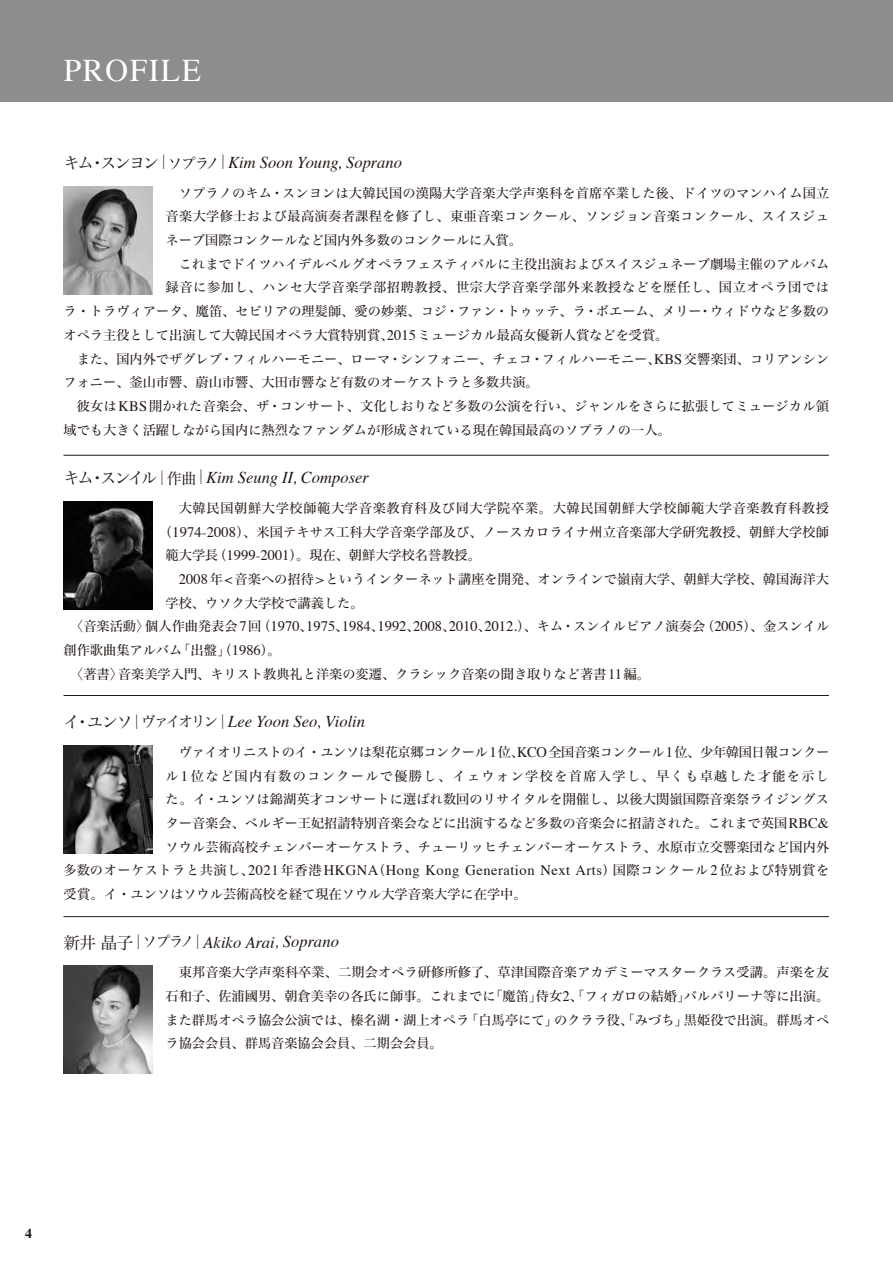
<style>
.page{position:relative;width:893px;height:1263px;background:#fff}
.page>*{position:absolute;margin:0;border:0;box-sizing:border-box;transform-origin:0 0}
.t1{font:31.5px "Times";letter-spacing:.05em;color:#fff}
.t2{font:italic 16.5px "Times";color:#221815}
.t3{font:14.55px "Times";letter-spacing:.035em;color:#221815}
.t4{font:700 13.8px "Times";color:#221815}
.t5{font:13.2px/23.7px "Hira Min Std W4";color:#221815;text-align:justify}
.t6{font:13.2px "Hira Min Std W4";letter-spacing:.05em;color:#221815}
.s1{font-family:"Hira Min Std W3";font-style:normal}
.s2{font-family:"Hira Min Std W3";font-style:normal;font-size:15px}
.s3{font-family:"Times";font-size:14.55px}
.s4{font-family:"Hira Min Std W4";font-size:13.2px}
</style>
<div class="page">
<div style="left:0;top:0;width:893px;height:102px;background:#8d8d8e"></div>
<img style="left:64px;top:966px;width:89px;height:108px">
<img style="left:64px;top:501px;width:89px;height:108px">
<img style="left:64px;top:186px;width:89px;height:108px">
<img style="left:64px;top:745px;width:89px;height:108px">
<hr style="left:64px;top:455px;width:765px;height:1px;background:#221815">
<hr style="left:64px;top:695px;width:765px;height:1px;background:#221815">
<hr style="left:64px;top:916px;width:765px;height:1px;background:#221815">
<h1 class="t1" style="left:64px;top:41px;width:139px">PROFILE</h1>
<p class="t2" style="left:64px;top:148px;width:340px"><span class="s1">キム・スンヨン｜</span><span class="s2">ソプラノ</span><span class="s1">｜</span>Kim Soon Young, Soprano</p>
<p class="t5" style="left:166px;top:181px;width:665px;text-indent:13px">ソプラノのキム･スンヨンは大韓民国の漢陽大学音楽大学声楽科を首席卒業した後、ドイツのマンハイム国立音楽大学修士および最高演奏者課程を修了し、東亜音楽コンクール、ソンジョン音楽コンクール、スイスジュネーブ国際コンクールなど国内外多数のコンクールに入賞。</p>
<p class="t5" style="left:179px;top:252px;width:652px">これまでドイツハイデルベルグオペラフェスティバルに主役出演およびスイスジュネーブ劇場主催のアルバム</p>
<p class="t6" style="left:166px;top:278px;width:665px">録音に参加し、ハンセ大学音楽学部招聘教授、世宗大学音楽学部外来教授などを歴任し、国立オペラ団では</p>
<p class="t5" style="left:64px;top:299px;width:767px">ラ・トラヴィアータ、魔笛、セビリアの理髪師、愛の妙薬、コジ･ファン･トゥッテ、ラ･ボエーム、メリー･ウィドウなど多数の</p>
<p class="t5" style="left:64px;top:323px;width:606px">オペラ主役として出演して大韓民国オペラ大賞特別賞、<span class="s3">2015</span>ミュージカル最高女優新人賞などを受賞。</p>
<p class="t5" style="left:77px;top:346px;width:754px">また、国内外でザグレブ･フィルハーモニー、ローマ･シンフォニー、チェコ･フィルハーモニー、<span class="s3">KBS</span>交響楽団、コリアンシン</p>
<p class="t5" style="left:64px;top:370px;width:477px">フォニー、釜山市響、蔚山市響、大田市響など有数のオーケストラと多数共演。</p>
<p class="t5" style="left:77px;top:394px;width:754px">彼女は<span class="s3">KBS</span>開かれた音楽会、ザ･コンサート、文化しおりなど多数の公演を行い、ジャンルをさらに拡張してミュージカル領</p>
<p class="t5" style="left:64px;top:418px;width:609px">域でも大きく活躍しながら国内に熱烈なファンダムが形成されている現在韓国最高のソプラノの一人。</p>
<p class="t2" style="left:64px;top:463px;width:307px"><span class="s1">キム・スンイル｜</span><span class="s2">作曲</span><span class="s1">｜</span>Kim Seung Ⅱ, Composer</p>
<p class="t6" style="left:179px;top:498px;width:652px">大韓民国朝鮮大学校師範大学音楽教育科及び同大学院卒業。大韓民国朝鮮大学校師範大学音楽教育科教授</p>
<p class="t5" style="left:159px;top:519px;width:671px">（<span class="s3">1974-2008</span>）、米国テキサス工科大学音楽学部及び、ノースカロライナ州立音楽部大学研究教授、朝鮮大学校師</p>
<p class="t5" style="left:166px;top:543px;width:317px">範大学長（<span class="s3">1999-2001</span>）。現在、朝鮮大学校名誉教授。</p>
<p class="t5" style="left:179px;top:567px;width:652px"><span class="s3">2008</span>年<span class="s3">&lt;</span>音楽への招待<span class="s3">&gt;</span>というインターネット講座を開発、オンラインで嶺南大学、朝鮮大学校、韓国海洋大</p>
<p class="t5" style="left:166px;top:591px;width:199px">学校、ウソク大学校で講義した。</p>
<p class="t5" style="left:70px;top:614px;width:761px">〈音楽活動〉個人作曲発表会<span class="s3">7</span>回（<span class="s3">1970</span>、<span class="s3">1975</span>、<span class="s3">1984</span>、<span class="s3">1992</span>、<span class="s3">2008</span>、<span class="s3">2010</span>、<span class="s3">2012.</span>）、キム･スンイルピアノ演奏会（<span class="s3">2005</span>）、金スンイル</p>
<p class="t5" style="left:64px;top:638px;width:219px">創作歌曲集アルバム「出盤」（<span class="s3">1986</span>）。</p>
<p class="t5" style="left:70px;top:662px;width:581px">〈著書〉音楽美学入門、キリスト教典礼と洋楽の変遷、クラシック音楽の聞き取りなど著書<span class="s3">11</span>編。</p>
<p class="t2" style="left:64px;top:707px;width:303px"><span class="s1">イ・ユンソ｜</span><span class="s2">ヴァイオリン</span><span class="s1">｜</span>Lee Yoon Seo, Violin</p>
<p class="t5" style="left:166px;top:740px;width:665px;text-indent:13px">ヴァイオリニストのイ・ユンソは梨花京郷コンクール<span class="s3">1</span>位、<span class="s3">KCO</span>全国音楽コンクール<span class="s3">1</span>位、少年韓国日報コンクール<span class="s3">1</span> 位など国内有数のコンクールで優勝し、イェウォン学校を首席入学し、早くも卓越した才能を示した。イ･ユンソは錦湖英才コンサートに選ばれ数回のリサイタルを開催し、以後大関嶺国際音楽祭ライジングスター音楽会、ベルギー王妃招請特別音楽会などに出演するなど多数の音楽会に招請された。これまで英国<span class="s3">RBC&amp;</span>ソウル芸術高校チェンバーオーケストラ、チューリッヒチェンバーオーケストラ、水原市立交響楽団など国内外</p>
<p class="t3" style="left:64px;top:857px;width:767px"><span class="s4">多数のオーケストラと共演し、</span>2021<span class="s4">年香港</span>HKGNA<span class="s4">（</span>Hong Kong Generation Next Arts<span class="s4">）国際コンクール</span>2<span class="s4">位および特別賞を</span></p>
<p class="t5" style="left:64px;top:882px;width:465px">受賞。イ・ユンソはソウル芸術高校を経て現在ソウル大学音楽大学に在学中。</p>
<p class="t2" style="left:64px;top:928px;width:277px"><span class="s1">新井晶子｜</span><span class="s2">ソプラノ</span><span class="s1">｜</span>Akiko Arai, Soprano</p>
<p class="t5" style="left:166px;top:960px;width:665px;text-indent:13px">東邦音楽大学声楽科卒業、二期会オペラ研修所修了、草津国際音楽アカデミーマスタークラス受講。声楽を友石和子、佐浦國男、朝倉美幸の各氏に師事。これまでに「魔笛」侍女<span class="s3">2</span>、「フィガロの結婚」バルバリーナ等に出演。また群馬オペラ協会公演では、榛名湖・湖上オペラ「白馬亭にて」のクララ役、「みづち」黒姫役で出演。群馬オペラ協会会員、群馬音楽協会会員、二期会会員。</p>
<p class="t4" style="left:25px;top:1220px;width:8px">4</p>
</div>
